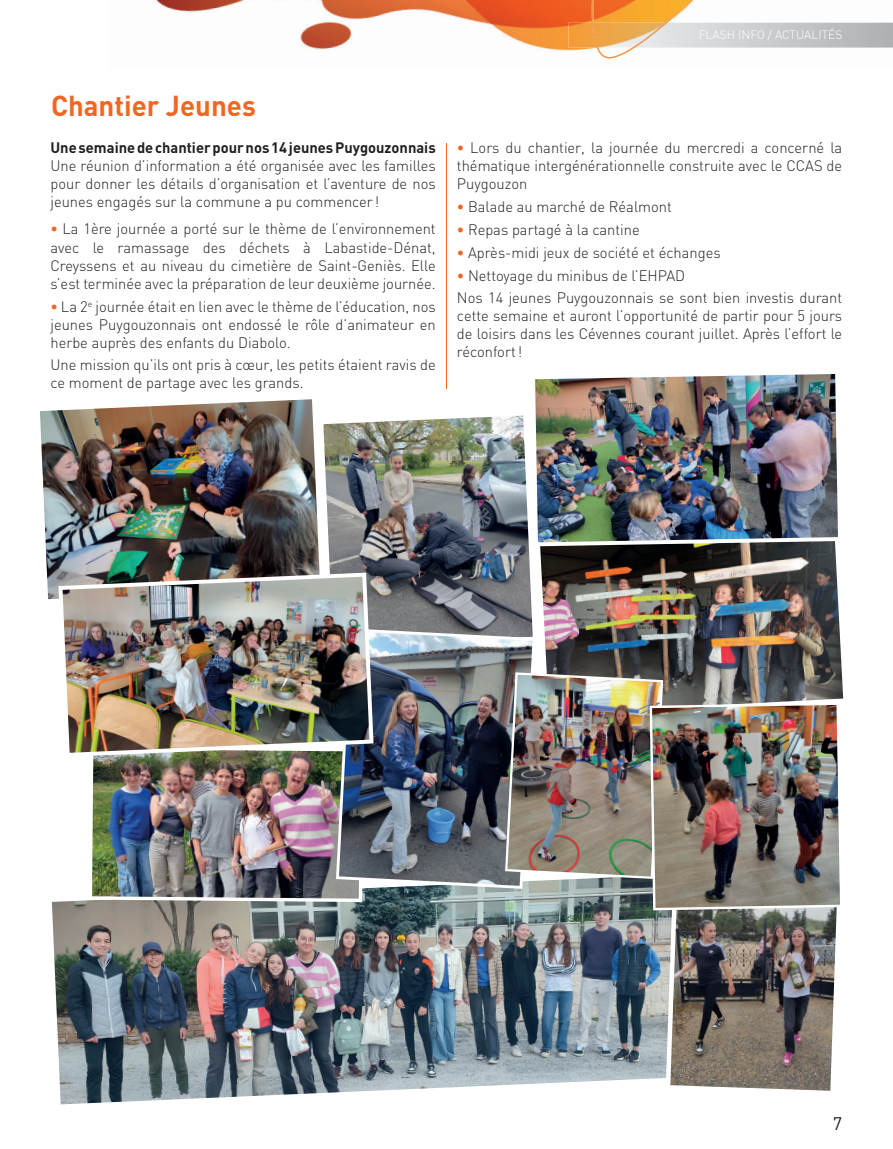
<style>
.page{position:relative;width:893px;height:1149px;background:#fff}
.page>*{position:absolute;margin:0;border:0;box-sizing:border-box;transform-origin:0 0}
.t1{font:700 28.5px "DIN";color:#f36621}
.t2{font:18px "DIN";color:#231f20}
.t3{font:300 15px/18px "DIN";color:#231f20;text-align:justify}
.t4{font:700 15px "DIN";color:#231f20}
.t5{font:300 12px "DIN";color:#fff}
.s1{font-weight:500;color:#f36621}
</style>
<div class="page">
<img style="left:156px;top:0;width:737px;height:51px">
<img style="left:568px;top:23px;width:325px;height:25px">
<svg style="left:591px;top:0;width:300px;height:59px"></svg>
<img style="left:324px;top:415px;width:209px;height:213px">
<img style="left:51px;top:888px;width:454px;height:217px">
<img style="left:89px;top:756px;width:274px;height:145px">
<img style="left:40px;top:399px;width:284px;height:201px">
<img style="left:540px;top:546px;width:304px;height:153px">
<hr style="left:446px;top:143px;width:1px;height:245px;background:#f36621">
<img style="left:336px;top:628px;width:197px;height:260px">
<img style="left:58px;top:572px;width:315px;height:184px">
<img style="left:505px;top:672px;width:337px;height:419px">
<img style="left:531px;top:374px;width:307px;height:172px">
<h1 class="t1" style="left:51px;top:87px;width:206px">Chantier Jeunes</h1>
<p class="t4" style="left:50px;top:138px;width:387px">Une semaine de chantier pour nos 14 jeunes Puygouzonnais</p>
<p class="t3" style="left:50px;top:156px;width:387px">Une réunion d’information a été organisée avec les familles pour donner les détails d’organisation et l’aventure de nos jeunes engagés sur la commune a pu commencer !</p>
<p class="t3" style="left:50px;top:219px;width:387px"><span class="s1">•</span> La 1ère journée a porté sur le thème de l’environnement avec le ramassage des déchets à Labastide-Dénat, Creyssens et au niveau du cimetière de Saint-Geniès. Elle s’est terminée avec la préparation de leur deuxième journée.</p>
<p class="t3" style="left:50px;top:297px;width:387px"><span class="s1">•</span> La 2<sup>e</sup> journée était en lien avec le thème de l’éducation, nos jeunes Puygouzonnais ont endossé le rôle d’animateur en herbe auprès des enfants du Diabolo.</p>
<p class="t3" style="left:50px;top:355px;width:387px">Une mission qu’ils ont pris à cœur, les petits étaient ravis de ce moment de partage avec les grands.</p>
<p class="t5" style="left:699px;top:27px;width:145px">FLASH INFO / ACTUALITÉS</p>
<p class="t3" style="left:457px;top:138px;width:387px"><span class="s1">•</span> Lors du chantier, la journée du mercredi a concerné la thématique intergénérationnelle construite avec le CCAS de Puygouzon</p>
<p class="t3" style="left:457px;top:197px;width:216px"><span class="s1">•</span> Balade au marché de Réalmont</p>
<p class="t3" style="left:457px;top:220px;width:184px"><span class="s1">•</span> Repas partagé à la cantine</p>
<p class="t3" style="left:457px;top:243px;width:265px"><span class="s1">•</span> Après-midi jeux de société et échanges</p>
<p class="t3" style="left:457px;top:264px;width:387px;line-height:22.2px"><span class="s1">•</span> Nettoyage du minibus de l’EHPAD<br>Nos 14 jeunes Puygouzonnais se sont bien investis durant</p>
<p class="t3" style="left:457px;top:306px;width:387px">cette semaine et auront l’opportunité de partir pour 5 jours de loisirs dans les Cévennes courant juillet. Après l’effort le réconfort !</p>
<p class="t2" style="left:833px;top:1111px;width:11px">7</p>
</div>
